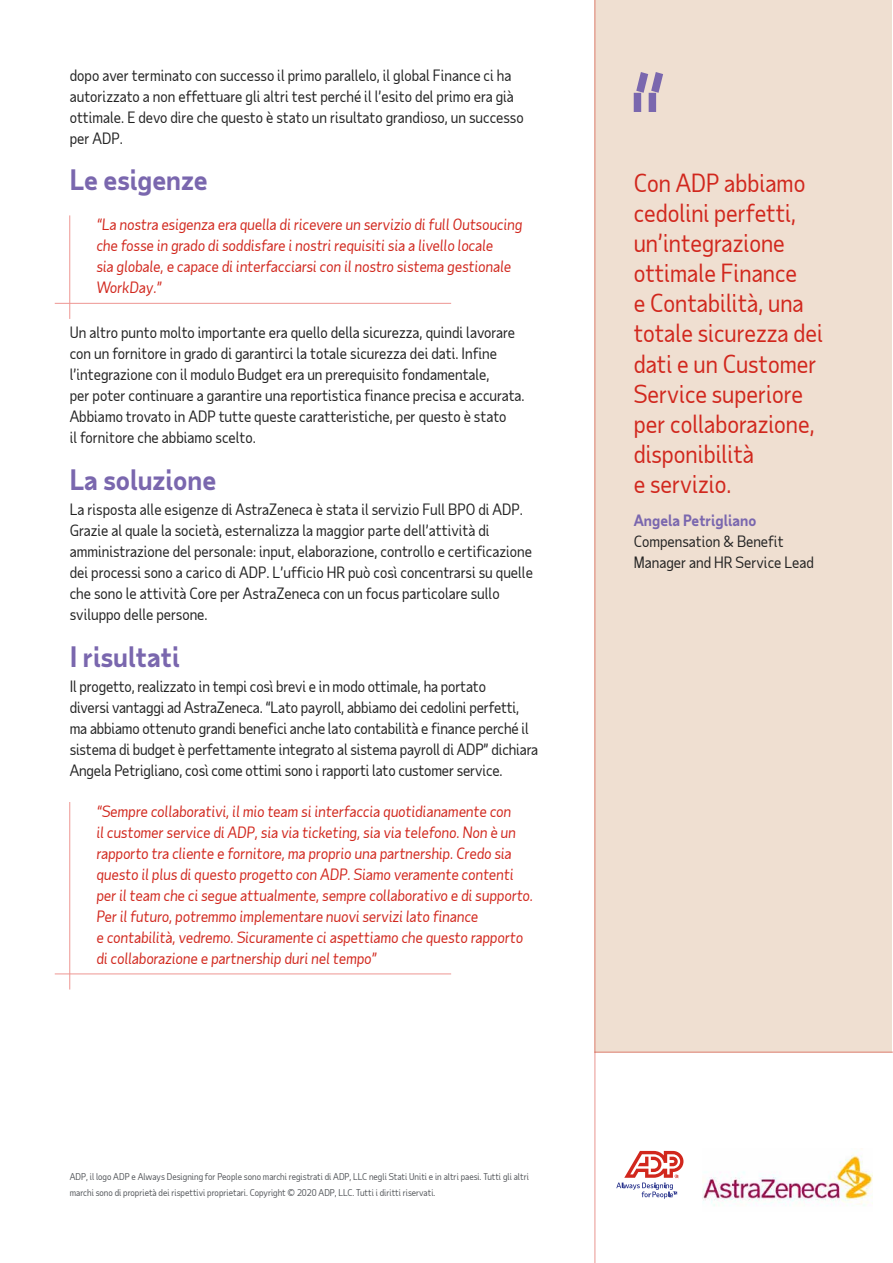
<style>
.page{position:relative;width:893px;height:1263px;background:#fff}
.page>*{position:absolute;margin:0;border:0;box-sizing:border-box;transform-origin:0 0}
.t1{font:700 27px "Taub Sans";color:#7a67ae}
.t2{font:24px/30px "Taub Sans";color:#d1271d}
.t3{font:15px/21px "Taub Sans";color:#222}
.t4{font:italic 15px/21px "Taub Sans";color:#d1271d}
.t5{font:700 15px "Taub Sans";color:#7a67ae}
.t6{font:9px/15px "Taub Sans";color:#53565a}
</style>
<div class="page">
<div style="left:594px;top:0;width:298px;height:1052px;background:#efdfd1"></div>
<hr style="left:594px;top:0;width:1px;height:1263px;background:#d1271d">
<hr style="left:69px;top:215px;width:1px;height:104px;background:#ee9692">
<hr style="left:55px;top:303px;width:396px;height:1px;background:#ee9692">
<hr style="left:69px;top:802px;width:1px;height:187px;background:#ee9692">
<hr style="left:55px;top:973px;width:396px;height:1px;background:#ee9692">
<svg style="left:634px;top:72px;width:29px;height:40px"></svg>
<hr style="left:594px;top:1052px;width:299px;height:1px;background:#d1271d">
<svg style="left:616px;top:1151px;width:67px;height:48px"></svg>
<img style="left:703px;top:1148px;width:169px;height:58px">
<p class="t3" style="left:70px;top:64px;width:455px">dopo aver terminato con successo il primo parallelo, il global Finance ci ha autorizzato a non effettuare gli altri test perché il l’esito del primo era già ottimale. E devo dire che questo è stato un risultato grandioso, un successo per ADP.</p>
<h1 class="t1" style="left:70px;top:162px;width:140px">Le esigenze</h1>
<p class="t4" style="left:97px;top:214px;width:427px">“La nostra esigenza era quella di ricevere un servizio di full Outsoucing che fosse in grado di soddisfare i nostri requisiti sia a livello locale<br>sia globale, e capace di interfacciarsi con il nostro sistema gestionale WorkDay.”</p>
<p class="t3" style="left:70px;top:322px;width:456px">Un altro punto molto importante era quello della sicurezza, quindi lavorare con un fornitore in grado di garantirci la totale sicurezza dei dati. Infine l’integrazione con il modulo Budget era un prerequisito fondamentale,<br>per poter continuare a garantire una reportistica finance precisa e accurata.<br>Abbiamo trovato in ADP tutte queste caratteristiche, per questo è stato<br>il fornitore che abbiamo scelto.</p>
<h1 class="t1" style="left:70px;top:462px;width:148px">La soluzione</h1>
<p class="t3" style="left:70px;top:499px;width:465px">La risposta alle esigenze di AstraZeneca è stata il servizio Full BPO di ADP.<br>Grazie al quale la società, esternalizza la maggior parte dell’attività di amministrazione del personale: input, elaborazione, controllo e certificazione dei processi sono a carico di ADP. L’ufficio HR può così concentrarsi su quelle che sono le attività Core per AstraZeneca con un focus particolare sullo sviluppo delle persone.</p>
<h1 class="t1" style="left:70px;top:639px;width:112px">I risultati</h1>
<p class="t3" style="left:70px;top:675px;width:470px">Il progetto, realizzato in tempi così brevi e in modo ottimale, ha portato<br>diversi vantaggi ad AstraZeneca. “Lato payroll, abbiamo dei cedolini perfetti, ma abbiamo ottenuto grandi benefici anche lato contabilità e finance perché il sistema di budget è perfettamente integrato al sistema payroll di ADP” dichiara Angela Petrigliano, così come ottimi sono i rapporti lato customer service.</p>
<p class="t4" style="left:97px;top:800px;width:438px">“Sempre collaborativi, il mio team si interfaccia quotidianamente con<br>il customer service di ADP, sia via ticketing, sia via telefono. Non è un rapporto tra cliente e fornitore, ma proprio una partnership. Credo sia questo il plus di questo progetto con ADP. Siamo veramente contenti per il team che ci segue attualmente, sempre collaborativo e di supporto.<br>Per il futuro, potremmo implementare nuovi servizi lato finance<br>e contabilità, vedremo. Sicuramente ci aspettiamo che questo rapporto di collaborazione e partnership duri nel tempo”</p>
<p class="t6" style="left:70px;top:1169px;width:461px">ADP, il logo ADP e Always Designing for People sono marchi registrati di ADP, LLC negli Stati Uniti e in altri paesi. Tutti gli altri marchi sono di proprietà dei rispettivi proprietari. Copyright © 2020 ADP, LLC. Tutti i diritti riservati.</p>
<h2 class="t2" style="left:634px;top:168px;width:191px">Con ADP abbiamo cedolini perfetti, un’integrazione ottimale Finance<br>e Contabilità, una totale sicurezza dei dati e un Customer<br>Service superiore per collaborazione, disponibilità<br>e servizio.</h2>
<p class="t5" style="left:634px;top:511px;width:124px">Angela Petrigliano</p>
<p class="t3" style="left:634px;top:531px;width:182px">Compensation &amp; Benefit<br>Manager and HR Service Lead</p>
</div>
